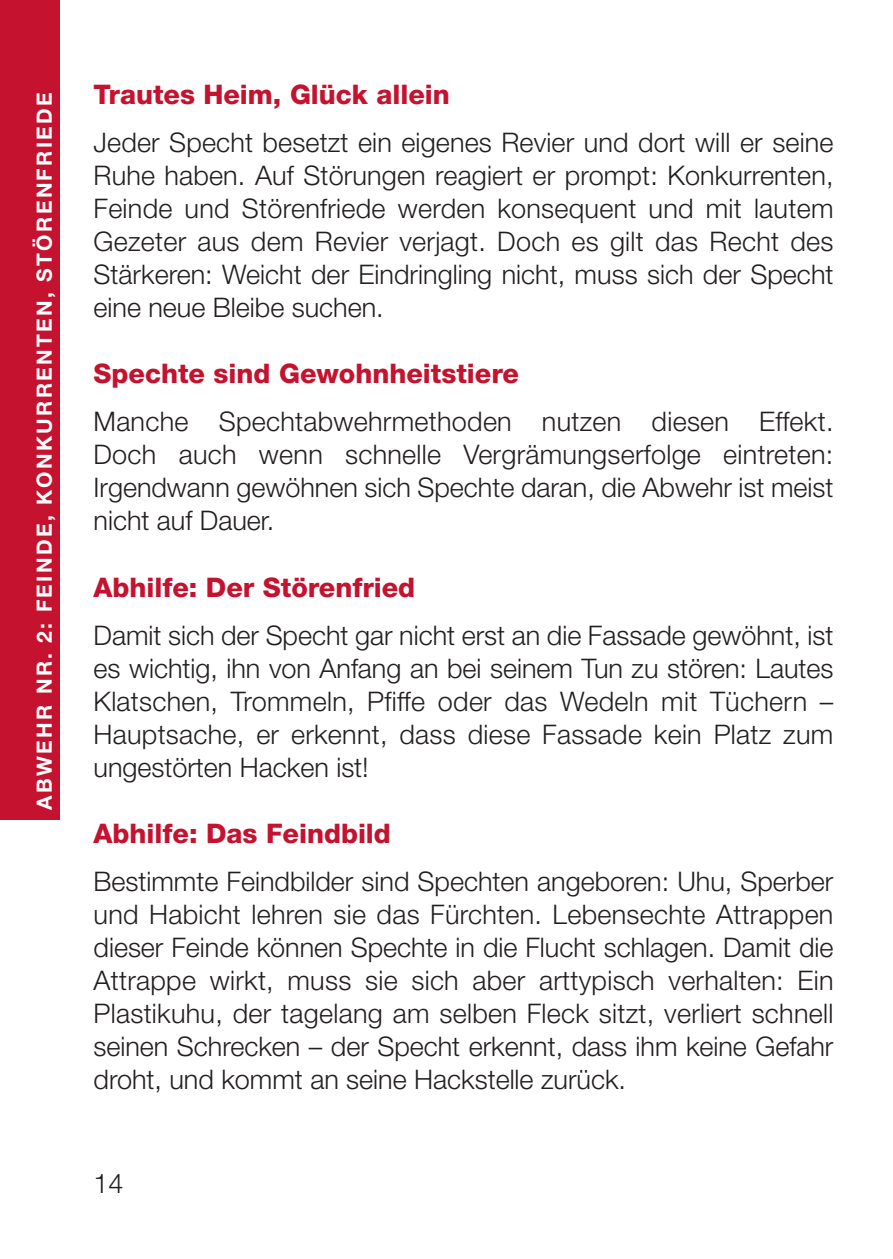
<style>
.page{position:relative;width:893px;height:1259px;background:#fff}
.page>*{position:absolute;margin:0;border:0;box-sizing:border-box;transform-origin:0 0}
.t1{font:300 27px/33px "Helvetica Neue";color:#231f20;text-align:justify}
.t2{font:800 27px "Helvetica Neue";color:#c4122f}
.t3{font:700 21px "Helvetica Neue";letter-spacing:.11em;color:#fff}
</style>
<div class="page">
<div style="left:0;top:0;width:60px;height:819px;background:#c4122f"></div>
<p class="t3" style="left:37px;top:809px;width:718px;rotate:-90deg">ABWEHR NR. 2: FEINDE, KONKURRENTEN, STÖRENFRIEDE</p>
<p class="t2" style="left:94px;top:85px;width:358px">Trautes Heim, Glück allein</p>
<p class="t1" style="left:94px;top:129px;width:741px">Jeder Specht besetzt ein eigenes Revier und dort will er seine Ruhe haben. Auf Störungen reagiert er prompt: Konkurrenten, Feinde und Störenfriede werden konsequent und mit lautem Gezeter aus dem Revier verjagt. Doch es gilt das Recht des Stärkeren: Weicht der Eindringling nicht, muss sich der Specht eine neue Bleibe suchen.</p>
<p class="t2" style="left:94px;top:364px;width:427px">Spechte sind Gewohnheitstiere</p>
<p class="t1" style="left:94px;top:408px;width:741px">Manche Spechtabwehrmethoden nutzen diesen Effekt.<br>Doch auch wenn schnelle Vergrämungserfolge eintreten:<br>Irgendwann gewöhnen sich Spechte daran, die Abwehr ist meist nicht auf Dauer.</p>
<p class="t2" style="left:94px;top:577px;width:323px">Abhilfe: Der Störenfried</p>
<p class="t1" style="left:94px;top:621px;width:741px">Damit sich der Specht gar nicht erst an die Fassade gewöhnt, ist es wichtig, ihn von Anfang an bei seinem Tun zu stören: Lautes Klatschen, Trommeln, Pfiffe oder das Wedeln mit Tüchern – Hauptsache, er erkennt, dass diese Fassade kein Platz zum ungestörten Hacken ist!</p>
<p class="t2" style="left:94px;top:823px;width:299px">Abhilfe: Das Feindbild</p>
<p class="t1" style="left:94px;top:867px;width:741px">Bestimmte Feindbilder sind Spechten angeboren: Uhu, Sperber und Habicht lehren sie das Fürchten. Lebensechte Attrappen dieser Feinde können Spechte in die Flucht schlagen. Damit die Attrappe wirkt, muss sie sich aber arttypisch verhalten: Ein Plastikuhu, der tagelang am selben Fleck sitzt, verliert schnell seinen Schrecken – der Specht erkennt, dass ihm keine Gefahr droht, und kommt an seine Hackstelle zurück.</p>
<p class="t1" style="left:94px;top:1169px;width:31px">14</p>
</div>
